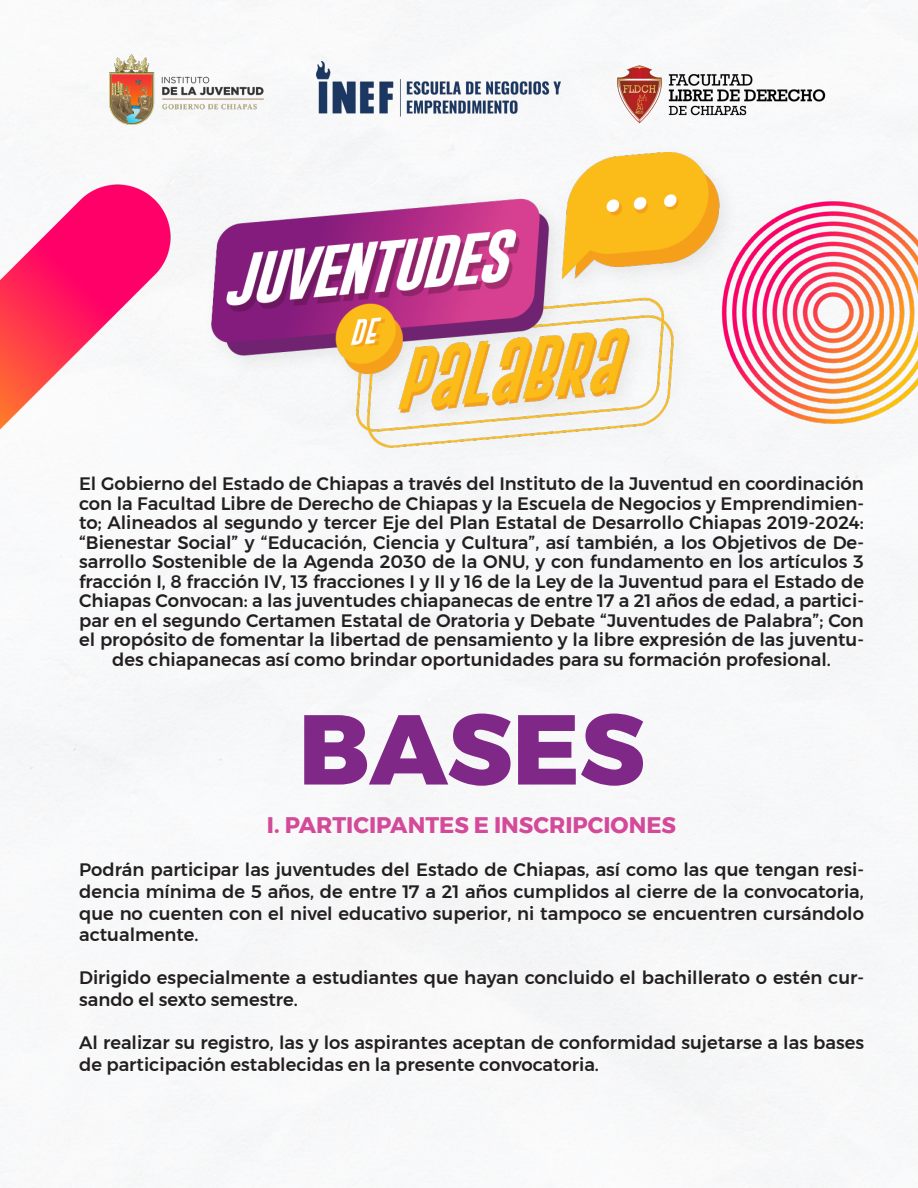
<style>
.page{position:relative;width:918px;height:1188px;background:#fff}
.page>*{position:absolute;margin:0;border:0;box-sizing:border-box;transform-origin:0 0}
.t1{font:800 99px "Montserrat";color:#802887}
.t2{font:700 22.5px "Montserrat";color:#d44a9a}
.t3{font:500 18px/19.5px "Montserrat";color:#231f20}
</style>
<div class="page">
<img style="left:0;top:0;width:557px;height:901px">
<img style="left:163px;top:3px;width:417px;height:604px">
<img style="left:571px;top:59px;width:347px;height:560px">
<img style="left:109px;top:54px;width:155px;height:70px">
<img style="left:580px;top:0;width:281px;height:230px">
<img style="left:310px;top:59px;width:261px;height:60px">
<p class="t3" style="left:79px;top:474px;width:786px;text-align:center">El Gobierno del Estado de Chiapas a través del Instituto de la Juventud en coordinación con la Facultad Libre de Derecho de Chiapas y la Escuela de Negocios y Emprendimien&shy;to; Alineados al segundo y tercer Eje del Plan Estatal de Desarrollo Chiapas 2019-2024: “Bienestar Social” y “Educación, Ciencia y Cultura”, así también, a los Objetivos de De&shy;sarrollo Sostenible de la Agenda 2030 de la ONU, y con fundamento en los artículos 3 fracción I, 8 fracción IV, 13 fracciones I y II y 16 de la Ley de la Juventud para el Estado de Chiapas Convocan: a las juventudes chiapanecas de entre 17 a 21 años de edad, a partici&shy;par en el segundo Certamen Estatal de Oratoria y Debate “Juventudes de Palabra”; Con el propósito de fomentar la libertad de pensamiento y la libre expresión de las juventu&shy;des chiapanecas así como brindar oportunidades para su formación profesional.</p>
<p class="t1" style="left:298px;top:669px;width:348px">BASES</p>
<p class="t2" style="left:267px;top:807px;width:411px">I. PARTICIPANTES E INSCRIPCIONES</p>
<p class="t3" style="left:79px;top:859px;width:786px;line-height:21.6px;text-align:justify">Podrán participar las juventudes del Estado de Chiapas, así como las que tengan resi&shy;dencia mínima de 5 años, de entre 17 a 21 años cumplidos al cierre de la convocatoria, que no cuenten con el nivel educativo superior, ni tampoco se encuentren cursándolo actualmente.</p>
<p class="t3" style="left:79px;top:967px;width:786px;line-height:21.6px">Dirigido especialmente a estudiantes que hayan concluido el bachillerato o estén cur&shy;sando el sexto semestre.</p>
<p class="t3" style="left:79px;top:1032px;width:786px;line-height:21.6px">Al realizar su registro, las y los aspirantes aceptan de conformidad sujetarse a las bases de participación establecidas en la presente convocatoria.</p>
</div>
